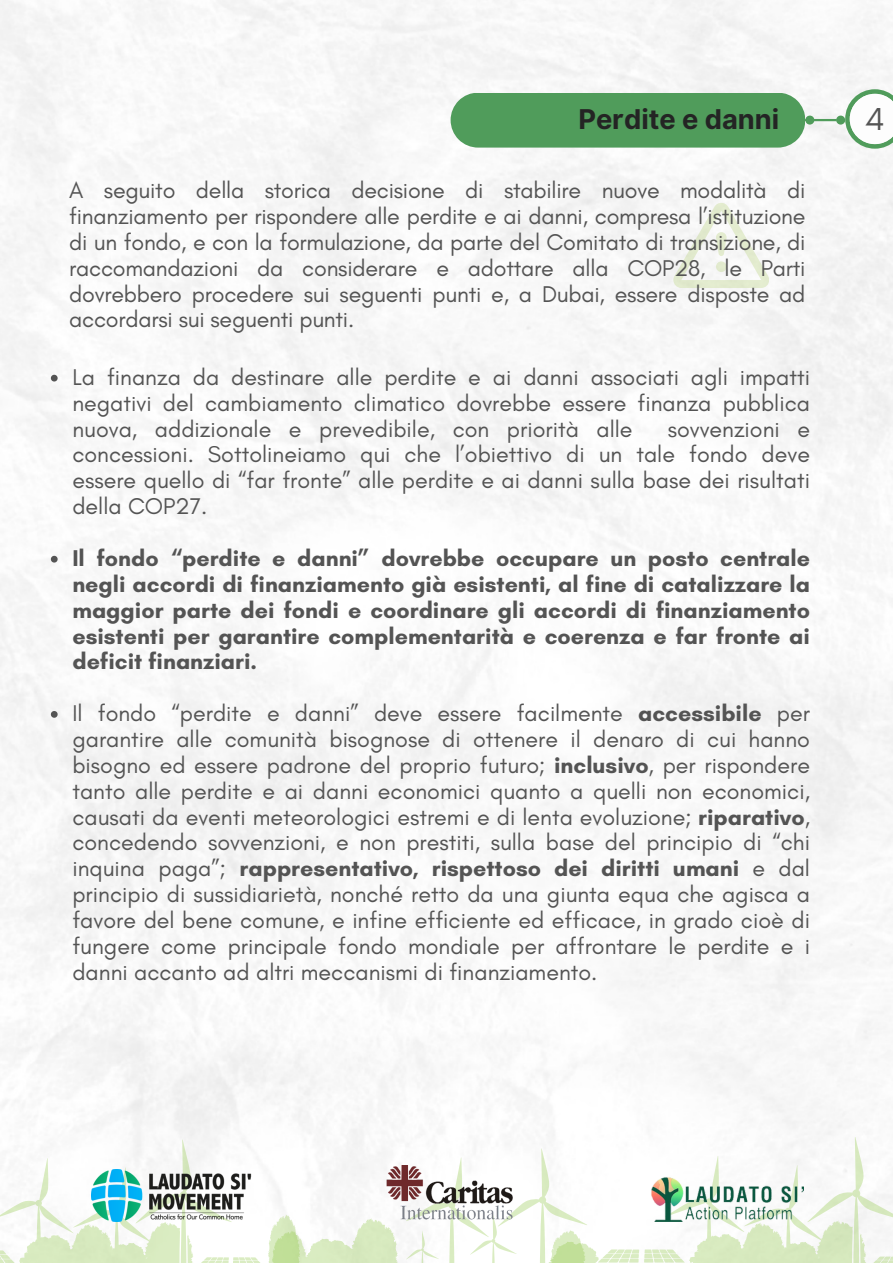
<style>
.page{position:relative;width:893px;height:1264px;background:#fff}
.page>*{position:absolute;margin:0;border:0;box-sizing:border-box;transform-origin:0 0}
.t1{font:32.4px "Glacial Indifference";color:#545454}
.t2{font:700 27.3px "Inter";color:#242424}
.t3{font:23.25px/25.8px "Glacial Indifference";color:#545454;text-align:justify}
.t4{font:700 23.25px/25.8px "Glacial Indifference";color:#545454;text-align:justify}
.s1{font-weight:700}
</style>
<div class="page">
<svg style="left:0;top:1136px;width:892px;height:126px"></svg>
<img style="left:91px;top:1169px;width:161px;height:52px">
<img style="left:640px;top:1176px;width:163px;height:45px">
<svg style="left:673px;top:203px;width:95px;height:85px"></svg>
<svg style="left:51px;top:375px;width:7px;height:6px"></svg>
<svg style="left:51px;top:556px;width:7px;height:6px"></svg>
<svg style="left:51px;top:711px;width:7px;height:6px"></svg>
<svg style="left:845px;top:89px;width:47px;height:60px"></svg>
<div style="left:450px;top:93px;width:355px;height:55px;background:#509c5b"></div>
<hr style="left:813px;top:119px;width:23px;height:2px;background:#509c5b">
<div style="left:806px;top:117px;width:7px;height:6px;background:#509c5b;border-radius:50%"></div>
<div style="left:805px;top:116px;width:9px;height:9px;border:2px solid #509c5b;border-radius:50%"></div>
<div style="left:837px;top:117px;width:7px;height:6px;background:#509c5b;border-radius:50%"></div>
<div style="left:836px;top:116px;width:9px;height:9px;border:2px solid #509c5b;border-radius:50%"></div>
<img style="left:386px;top:1165px;width:128px;height:56px">
<p class="t2" style="left:578px;top:102px;width:202px">Perdite e danni</p>
<p class="t1" style="left:865px;top:99px;width:21px">4</p>
<p class="t3" style="left:69px;top:177px;width:737px">A seguito della storica decisione di stabilire nuove modalità di finanziamento per rispondere alle perdite e ai danni, compresa l’istituzione di un fondo, e con la formulazione, da parte del Comitato di transizione, di raccomandazioni da considerare e adottare alla COP28, le Parti dovrebbero procedere sui seguenti punti e, a Dubai, essere disposte ad accordarsi sui seguenti punti.</p>
<p class="t3" style="left:72px;top:364px;width:739px">La finanza da destinare alle perdite e ai danni associati agli impatti negativi del cambiamento climatico dovrebbe essere finanza pubblica nuova, addizionale e prevedibile, con priorità alle</p>
<p class="t3" style="left:72px;top:415px;width:739px;text-indent:595px">sovvenzioni e concessioni. Sottolineiamo qui che l’obiettivo di un tale fondo deve essere quello di “far fronte” alle perdite e ai danni sulla base dei risultati della COP27.</p>
<p class="t4" style="left:72px;top:545px;width:739px">Il fondo “perdite e danni” dovrebbe occupare un posto centrale negli accordi di finanziamento già esistenti, al fine di catalizzare la maggior parte dei fondi e coordinare gli accordi di finanziamento esistenti per garantire complementarità e coerenza e far fronte ai deficit finanziari.</p>
<p class="t3" style="left:72px;top:700px;width:739px">Il fondo “perdite e danni” deve essere facilmente <span class="s1">accessibile</span> per garantire alle comunità bisognose di ottenere il denaro di cui hanno bisogno ed essere padrone del proprio futuro; <span class="s1">inclusivo</span>, per rispondere tanto alle perdite e ai danni economici quanto a quelli non economici, causati da eventi meteorologici estremi e di lenta evoluzione; <span class="s1">riparativo</span>, concedendo sovvenzioni, e non prestiti, sulla base del principio di “chi inquina paga”; <span class="s1">rappresentativo, rispettoso dei diritti umani</span> e dal principio di sussidiarietà, nonché retto da una giunta equa che agisca a favore del bene comune, e infine efficiente ed efficace, in grado cioè di fungere come principale fondo mondiale per affrontare le perdite e i danni accanto ad altri meccanismi di finanziamento.</p>
</div>
